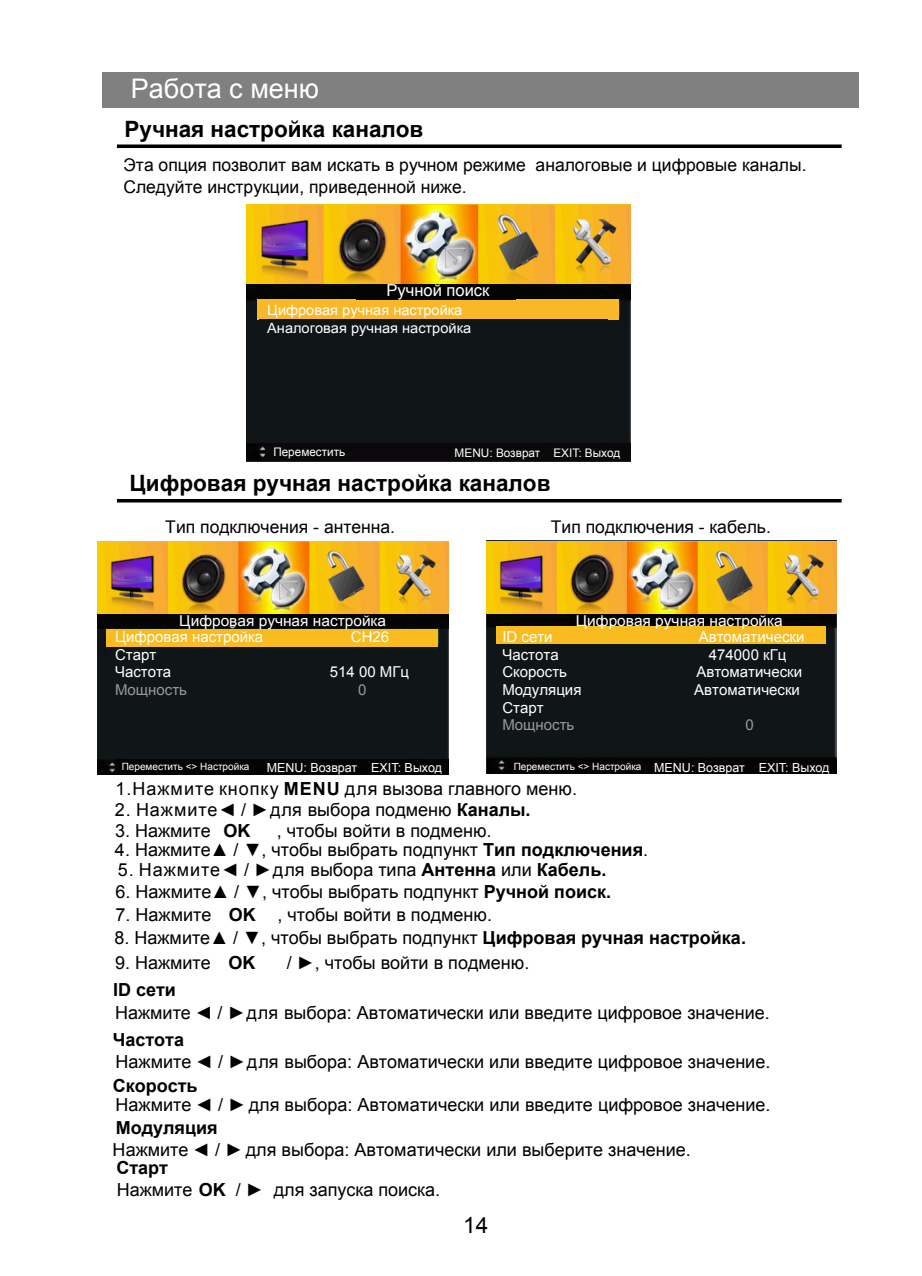
<style>
.page{position:relative;width:922px;height:1276px;background:#fff}
.page>*{position:absolute;margin:0;border:0;box-sizing:border-box;transform-origin:0 0}
.t1{font:27px "Arial";color:#fff}
.t2{font:700 22.5px "Arial";color:#000}
.t3{font:22.5px "Arial";color:#000}
.t4{font:18px "Arial";color:#000}
.t5{font:700 18px "Arial";color:#000}
.t6{font:17.5px/22.5px "Arial";color:#000}
.t7{font:16.5px "Arial";color:#fff}
.t8{font:15px/17.5px "Arial";color:#fff}
.t9{font:15px "Arial";color:#999}
.t10{font:14.25px/17.8px "Arial";color:#fff}
.t11{font:12.5px "Arial";color:#fff}
.t12{font:11.75px "Arial";color:#fff}
.t13{font:10px "Arial";color:#fff}
.s1{font-weight:700}
</style>
<div class="page">
<div style="left:102px;top:72px;width:756px;height:35px;background:#808080"></div>
<svg style="left:117px;top:144px;width:724px;height:4px;background:#1e1e1e"></svg>
<img style="left:246px;top:283px;width:384px;height:179px">
<div style="left:265px;top:442px;width:365px;height:18px;background:#0a080a"></div>
<div style="left:258px;top:299px;width:361px;height:20px;background:#f8b828"></div>
<div style="left:259px;top:319px;width:348px;height:105px;background:#101517"></div>
<div style="left:356px;top:282px;width:159px;height:17px;background:#040404"></div>
<img style="left:97px;top:614px;width:351px;height:160px">
<img style="left:486px;top:540px;width:350px;height:234px">
<div style="left:115px;top:759px;width:333px;height:15px;background:#040404"></div>
<div style="left:507px;top:759px;width:329px;height:15px;background:#040404"></div>
<div style="left:203px;top:611px;width:169px;height:15px;background:#000"></div>
<div style="left:569px;top:611px;width:168px;height:15px;background:#000"></div>
<div style="left:490px;top:642px;width:343px;height:110px;background:#101517"></div>
<div style="left:496px;top:626px;width:329px;height:18px;background:#f8bc20"></div>
<div style="left:106px;top:629px;width:332px;height:17px;background:#f8bc20"></div>
<div style="left:110px;top:647px;width:334px;height:110px;background:#101517"></div>
<hr style="left:117px;top:499px;width:724px;height:3px;background:#000">
<img style="left:246px;top:204px;width:384px;height:79px">
<img style="left:97px;top:541px;width:351px;height:73px">
<img style="left:486px;top:541px;width:350px;height:72px">
<h1 class="t1" style="left:131px;top:70px;width:190px">Работа с меню</h1>
<p class="t2" style="left:124px;top:113px;width:300px">Ручная настройка каналов</p>
<p class="t6" style="left:123px;top:153px;width:684px">Эта опция позволит вам искать в ручном режиме аналоговые и цифровые каналы.<br>Следуйте инструкции, приведенной ниже.</p>
<p class="t7" style="left:386px;top:279px;width:104px">Ручной поиск</p>
<p class="t10" style="left:267px;top:301px;width:205px">Цифровая ручная настройка<br>Аналоговая ручная настройка</p>
<p class="t12" style="left:273px;top:444px;width:73px">Переместить</p>
<p class="t12" style="left:454px;top:445px;width:167px">MENU: Возврат EXIT: Выход</p>
<p class="t2" style="left:129px;top:467px;width:422px">Цифровая ручная настройка каналов</p>
<p class="t6" style="left:165px;top:515px;width:231px">Тип подключения - антенна.</p>
<p class="t6" style="left:551px;top:515px;width:221px">Тип подключения - кабель.</p>
<p class="t8" style="left:179px;top:612px;width:208px">Цифровая ручная настройка</p>
<p class="t8" style="left:575px;top:612px;width:208px">Цифровая ручная настройка</p>
<p class="t8" style="left:115px;top:628px;width:150px">Цифровая настройка</p>
<p class="t8" style="left:351px;top:628px;width:40px">CH26</p>
<p class="t8" style="left:115px;top:646px;width:58px">Старт<br>Частота</p>
<p class="t8" style="left:502px;top:628px;width:52px">ID сети</p>
<p class="t8" style="left:698px;top:628px;width:107px">Автоматически</p>
<p class="t8" style="left:502px;top:646px;width:58px">Частота</p>
<p class="t8" style="left:708px;top:646px;width:79px">474000 кГц</p>
<p class="t8" style="left:502px;top:663px;width:66px">Скорость</p>
<p class="t8" style="left:696px;top:663px;width:107px">Автоматически</p>
<p class="t8" style="left:502px;top:681px;width:81px">Модуляция</p>
<p class="t8" style="left:694px;top:681px;width:107px">Автоматически</p>
<p class="t8" style="left:502px;top:698px;width:43px">Старт</p>
<p class="t9" style="left:502px;top:714px;width:73px">Мощность</p>
<p class="t9" style="left:745px;top:714px;width:10px">0</p>
<p class="t8" style="left:330px;top:663px;width:81px">514 00 МГц</p>
<p class="t9" style="left:115px;top:679px;width:73px">Мощность</p>
<p class="t9" style="left:358px;top:679px;width:10px">0</p>
<p class="t13" style="left:122px;top:760px;width:129px">Переместить &lt;&gt; Настройка</p>
<p class="t11" style="left:266px;top:758px;width:177px">MENU: Возврат EXIT: Выход</p>
<p class="t11" style="left:654px;top:758px;width:177px">MENU: Возврат EXIT: Выход</p>
<p class="t13" style="left:513px;top:760px;width:129px">Переместить &lt;&gt; Настройка</p>
<p class="t4" style="left:115px;top:776px;width:463px">1.Нажмите кнопку <span class="s1">MENU</span> для вызова главного меню.</p>
<p class="t4" style="left:115px;top:797px;width:417px">2. Нажмите◄ / ►для выбора подменю <span class="s1">Каналы.</span></p>
<p class="t4" style="left:115px;top:818px;width:137px">3. Нажмите <span class="s1">OK</span></p>
<p class="t4" style="left:277px;top:818px;width:216px">, чтобы войти в подменю.</p>
<p class="t4" style="left:115px;top:837px;width:534px">4. Нажмите▲ / ▼, чтобы выбрать подпункт <span class="s1">Тип подключения</span>.</p>
<p class="t4" style="left:118px;top:857px;width:490px">5. Нажмите◄ / ►для выбора типа <span class="s1">Антенна</span> или <span class="s1">Кабель.</span></p>
<p class="t4" style="left:115px;top:879px;width:497px">6. Нажмите▲ / ▼, чтобы выбрать подпункт <span class="s1">Ручной поиск.</span></p>
<p class="t4" style="left:115px;top:902px;width:378px">7. Нажмите <span class="s1">OK</span> , чтобы войти в подменю.</p>
<p class="t4" style="left:114px;top:925px;width:632px">8. Нажмите▲ / ▼, чтобы выбрать подпункт <span class="s1">Цифровая ручная настройка.</span></p>
<p class="t4" style="left:115px;top:950px;width:142px">9. Нажмите <span class="s1">OK</span></p>
<p class="t4" style="left:287px;top:950px;width:244px">/ ►, чтобы войти в подменю.</p>
<p class="t5" style="left:113px;top:976px;width:64px">ID сети</p>
<p class="t4" style="left:115px;top:1000px;width:656px">Нажмите ◄ / ►для выбора: Автоматически или введите цифровое значение.</p>
<p class="t5" style="left:113px;top:1026px;width:73px">Частота</p>
<p class="t4" style="left:116px;top:1049px;width:656px">Нажмите ◄ / ►для выбора: Автоматически или введите цифровое значение.</p>
<p class="t4" style="left:116px;top:1092px;width:656px">Нажмите ◄ / ► для выбора: Автоматически или введите цифровое значение.</p>
<p class="t5" style="left:113px;top:1072px;width:86px">Скорость</p>
<p class="t5" style="left:116px;top:1115px;width:103px">Модуляция</p>
<p class="t4" style="left:113px;top:1137px;width:579px">Нажмите ◄ / ► для выбора: Автоматически или выберите значение.</p>
<p class="t5" style="left:116px;top:1155px;width:53px">Старт</p>
<p class="t4" style="left:117px;top:1177px;width:325px">Нажмите <span class="s1">OK</span> / ► для запуска поиска.</p>
<p class="t3" style="left:463px;top:1210px;width:27px">14</p>
</div>
